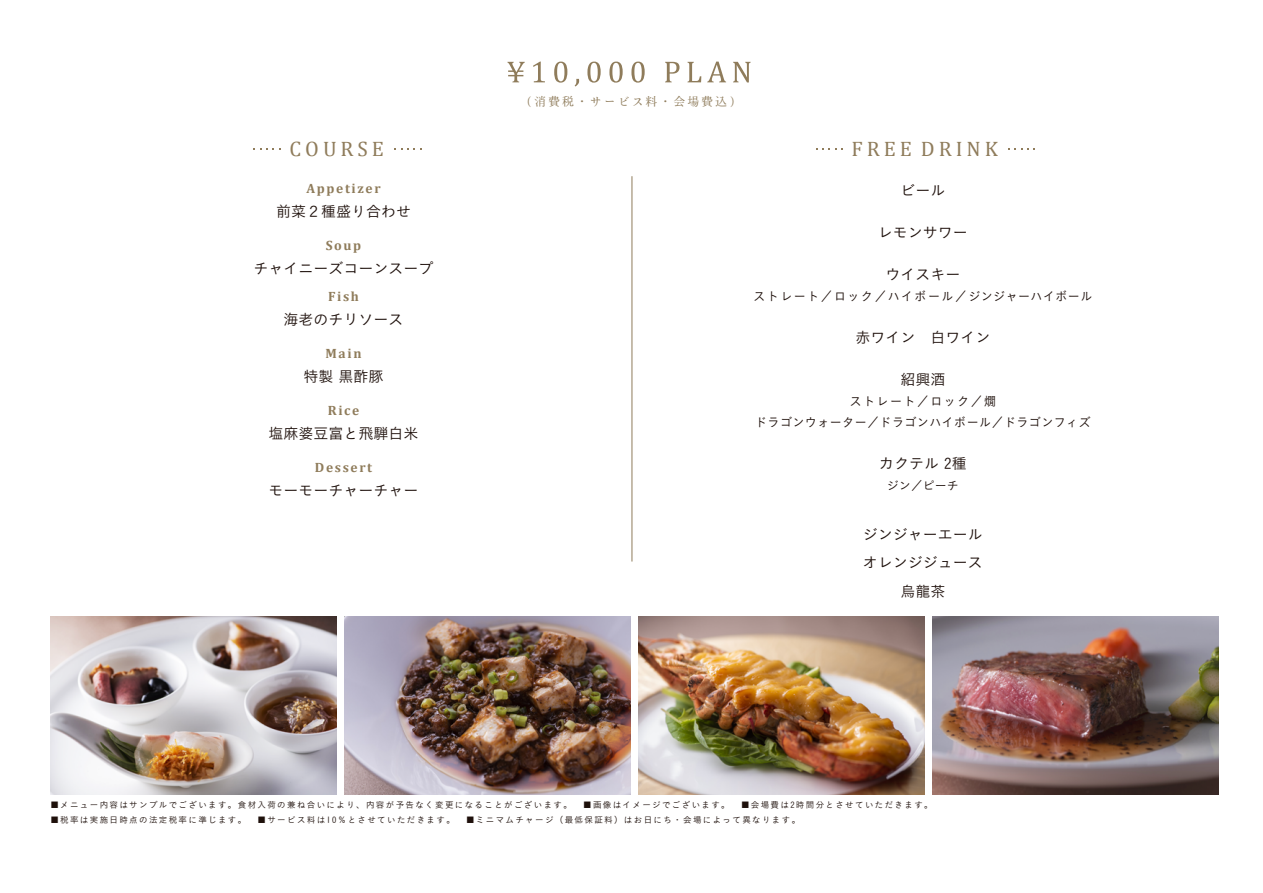
<style>
.page{position:relative;width:1263px;height:893px;background:#fff}
.page>*{position:absolute;margin:0;border:0;box-sizing:border-box;transform-origin:0 0}
.t1{font:21px "Cambria";letter-spacing:.19em;color:#8f7c5b}
.t2{font:15px/28.5px "Koburina Go Std W3";color:#1e100b;text-align:center}
.t3{font:700 13.5px "Cambria";letter-spacing:.12em;color:#8f7c5b}
.t4{font:12.6px/21px "Koburina Go Std W3";letter-spacing:.035em;color:#1e100b;text-align:center;scale:.95 1}
.t5{font:12.6px "Koburina Go Std W3";letter-spacing:.12em;color:#1e100b;scale:.95 1}
.t6{font:12px "OT NIS SMS3 N";letter-spacing:.16em;color:#8f7c5b}
.t7{font:12px "Koburina Go Std W3";color:#1e100b}
.t8{font:8.55px "Koburina Go Std W3";letter-spacing:.16em;color:#1e100b}
</style>
<div class="page">
<hr style="left:632px;top:176px;width:1px;height:385px;background:#8f7c5b">
<img style="left:344px;top:616px;width:286px;height:179px">
<img style="left:638px;top:616px;width:286px;height:178px">
<img style="left:50px;top:616px;width:286px;height:179px">
<img style="left:932px;top:616px;width:286px;height:179px">
<svg style="left:507px;top:62px;width:18px;height:20px"></svg>
<svg style="left:533px;top:62px;width:12px;height:20px"></svg>
<svg style="left:554px;top:62px;width:13px;height:21px"></svg>
<svg style="left:575px;top:79px;width:4px;height:8px"></svg>
<svg style="left:587px;top:62px;width:14px;height:21px"></svg>
<svg style="left:609px;top:62px;width:14px;height:21px"></svg>
<svg style="left:631px;top:62px;width:14px;height:21px"></svg>
<svg style="left:665px;top:62px;width:14px;height:20px"></svg>
<svg style="left:687px;top:62px;width:14px;height:20px"></svg>
<svg style="left:707px;top:62px;width:19px;height:20px"></svg>
<svg style="left:733px;top:62px;width:18px;height:20px"></svg>
<svg style="left:254px;top:148px;width:26px;height:2px"></svg>
<svg style="left:395px;top:148px;width:26px;height:2px"></svg>
<h3 class="t6" style="left:520px;top:95px;width:222px">（消費税・サービス料・会場費込）</h3>
<h1 class="t1" style="left:290px;top:137px;width:96px">COURSE</h1>
<h1 class="t1" style="left:852px;top:137px;width:148px">FREE DRINK</h1>
<h3 class="t3" style="left:306px;top:179px;width:76px">Appetizer</h3>
<h2 class="t2" style="left:276px;top:197px;width:136px">前菜２種盛り合わせ</h2>
<h3 class="t3" style="left:326px;top:236px;width:37px">Soup</h3>
<h2 class="t2" style="left:254px;top:254px;width:181px">チャイニーズコーンスープ</h2>
<h3 class="t3" style="left:328px;top:287px;width:32px">Fish</h3>
<h2 class="t2" style="left:284px;top:305px;width:121px">海老のチリソース</h2>
<h3 class="t3" style="left:326px;top:344px;width:37px">Main</h3>
<h2 class="t2" style="left:304px;top:362px;width:81px">特製 黒酢豚</h2>
<h3 class="t3" style="left:328px;top:401px;width:33px">Rice</h3>
<h2 class="t2" style="left:269px;top:419px;width:151px">塩麻婆豆富と飛騨白米</h2>
<h3 class="t3" style="left:315px;top:458px;width:59px">Dessert</h3>
<h2 class="t2" style="left:269px;top:476px;width:151px">モーモーチャーチャー</h2>
<h2 class="t2" style="left:900px;top:176px;width:46px">ビール</h2>
<h2 class="t2" style="left:878px;top:218px;width:91px">レモンサワー</h2>
<h2 class="t2" style="left:885px;top:260px;width:76px">ウイスキー</h2>
<h3 class="t5" style="left:753px;top:287px;width:358px">ストレート／ロック／ハイボール／ジンジャーハイボール</h3>
<h2 class="t2" style="left:855px;top:323px;width:136px">赤ワイン　白ワイン</h2>
<h2 class="t2" style="left:900px;top:365px;width:46px">紹興酒</h2>
<h3 class="t4" style="left:755px;top:391px;width:355px">ストレート／ロック／燗<br>ドラゴンウォーター／ドラゴンハイボール／ドラゴンフィズ</h3>
<h2 class="t2" style="left:879px;top:449px;width:89px">カクテル 2種</h2>
<h3 class="t7" style="left:887px;top:477px;width:73px">ジン／ピーチ</h3>
<h2 class="t2" style="left:863px;top:520px;width:121px">ジンジャーエールオレンジジュース烏龍茶</h2>
<p class="t8" style="left:50px;top:798px;width:894px">■メニュー内容はサンプルでございます。食材入荷の兼ね合いにより、内容が予告なく変更になることがございます。　■画像はイメージでございます。　■会場費は2時間分とさせていただきます。　</p>
<p class="t8" style="left:50px;top:813px;width:751px">■税率は実施日時点の法定税率に準じます。　■サービス料は10％とさせていただきます。　■ミニマムチャージ（最低保証料）はお日にち・会場によって異なります。</p>
</div>
